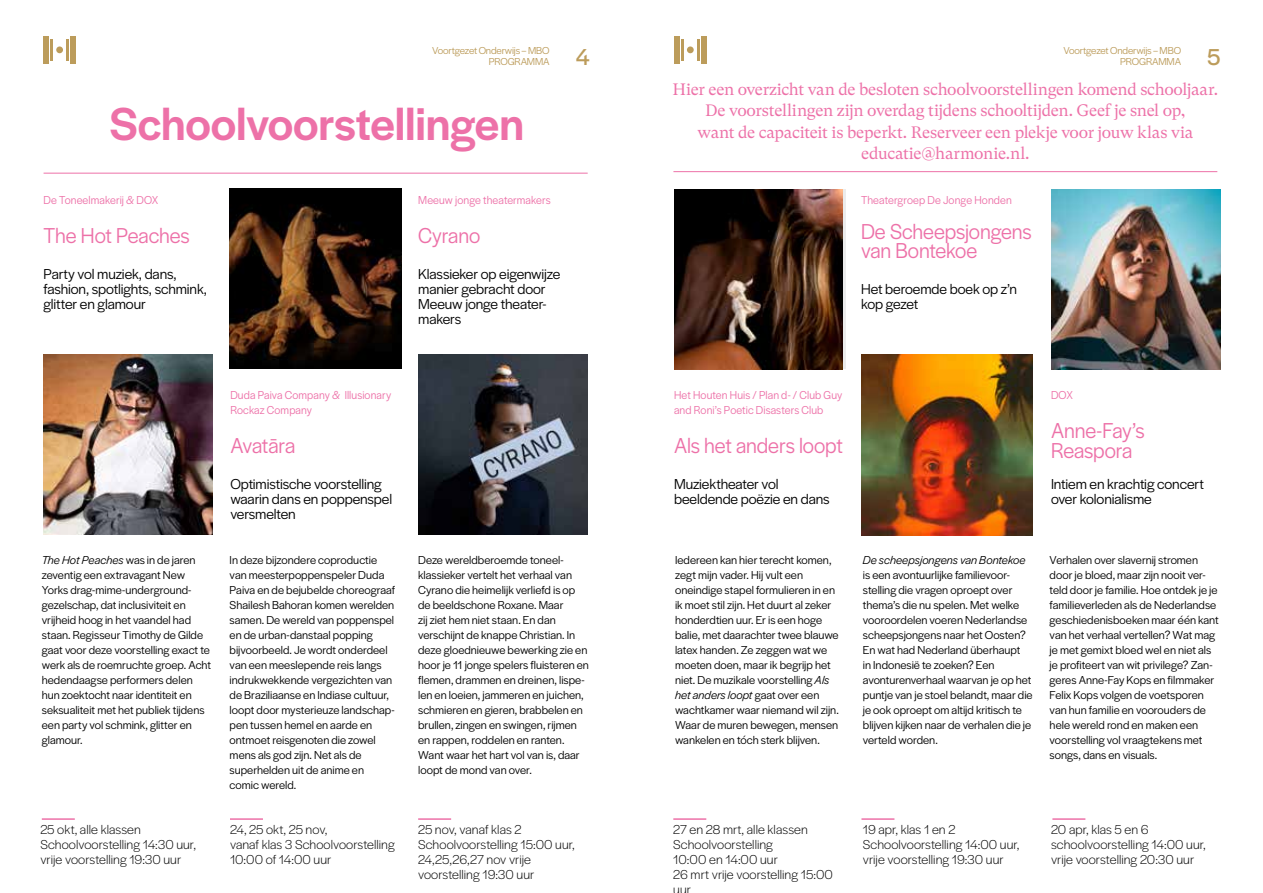
<style>
.page{position:relative;width:1263px;height:893px;background:#fff}
.page>*{position:absolute;margin:0;border:0;box-sizing:border-box;transform-origin:0 0}
.t1{font:500 48px "Halyard Display";letter-spacing:-.005em;color:#ed71a8}
.t2{font:24px "Halyard Display";color:#bc9c5b}
.t3{font:22.5px/19.5px "Halyard Display";letter-spacing:-.005em;color:#ed71a8;scale:.95 1}
.t4{font:16.5px/21px "GT Super Text";letter-spacing:-.02em;color:#ed71a8;text-align:center}
.t5{font:15px/15px "Halyard Display";letter-spacing:-.005em;color:#000}
.t6{font:300 13.5px/15px "Halyard Display";letter-spacing:.005em;color:#000}
.t7{font:12px/15px "Halyard Display";color:#000}
.t8{font:12px/15px "Halyard Display";letter-spacing:.01em;color:#ed71a8;scale:.95 1}
.t9{font:italic 12px "Halyard Display";color:#000}
.t10{font:10.5px/10.5px "Halyard Display";letter-spacing:-.015em;color:#bc9c5b;text-align:right}
.s1{font-style:italic}
</style>
<div class="page">
<div style="left:43px;top:36px;width:6px;height:27px;background:#bc9c5b"></div>
<div style="left:70px;top:36px;width:6px;height:27px;background:#bc9c5b"></div>
<hr style="left:50px;top:39px;width:3px;height:22px;background:#bc9c5b">
<hr style="left:66px;top:39px;width:3px;height:22px;background:#bc9c5b">
<div style="left:56px;top:46px;width:7px;height:7px;background:#bc9c5b;border-radius:50%"></div>
<div style="left:674px;top:36px;width:5px;height:27px;background:#bc9c5b"></div>
<div style="left:701px;top:36px;width:6px;height:27px;background:#bc9c5b"></div>
<hr style="left:681px;top:39px;width:3px;height:22px;background:#bc9c5b">
<hr style="left:697px;top:39px;width:3px;height:22px;background:#bc9c5b">
<div style="left:687px;top:46px;width:7px;height:7px;background:#bc9c5b;border-radius:50%"></div>
<img style="left:44px;top:354px;width:169px;height:180px">
<img style="left:229px;top:189px;width:172px;height:179px">
<svg style="left:842px;top:189px;width:4px;height:180px"></svg>
<img style="left:674px;top:189px;width:168px;height:180px">
<img style="left:1051px;top:189px;width:169px;height:180px">
<img style="left:419px;top:354px;width:169px;height:180px">
<img style="left:861px;top:354px;width:171px;height:182px">
<hr style="left:42px;top:818px;width:33px;height:2px;background:#ed71a8">
<hr style="left:230px;top:818px;width:33px;height:2px;background:#ed71a8">
<hr style="left:418px;top:818px;width:33px;height:2px;background:#ed71a8">
<hr style="left:673px;top:818px;width:33px;height:2px;background:#ed71a8">
<hr style="left:861px;top:818px;width:33px;height:2px;background:#ed71a8">
<hr style="left:1052px;top:818px;width:33px;height:2px;background:#ed71a8">
<hr style="left:44px;top:173px;width:544px;height:1px;background:#ed71a8">
<hr style="left:673px;top:171px;width:544px;height:1px;background:#ed71a8">
<p class="t10" style="left:432px;top:45px;width:119px">Voortgezet Onderwijs – MBO<br>PROGRAMMA</p>
<p class="t10" style="left:1063px;top:45px;width:119px">Voortgezet Onderwijs – MBO</p>
<h2 class="t2" style="left:576px;top:40px;width:16px">4</h2>
<p class="t10" style="left:1120px;top:55px;width:62px">PROGRAMMA</p>
<h2 class="t2" style="left:1207px;top:40px;width:15px">5</h2>
<p class="t4" style="left:672px;top:79px;width:547px">Hier een overzicht van de besloten schoolvoorstellingen komend schooljaar.<br>De voorstellingen zijn overdag tijdens schooltijden. Geef je snel op,<br>want de capaciteit is beperkt. Reserveer een plekje voor jouw klas via educatie@harmonie.nl.</p>
<h1 class="t1" style="left:110px;top:90px;width:416px">Schoolvoorstellingen</h1>
<p class="t8" style="left:44px;top:192px;width:122px">De Toneelmakerij &amp; DOX</p>
<h3 class="t3" style="left:44px;top:224px;width:155px">The Hot Peaches</h3>
<p class="t5" style="left:44px;top:266px;width:165px">Party vol muziek, dans, fashion, spotlights, schmink, glitter en glamour</p>
<p class="t8" style="left:230px;top:387px;width:171px">Duda Paiva Company &amp; Illusionary<br>Rockaz Company</p>
<h3 class="t3" style="left:230px;top:434px;width:70px">Avatāra</h3>
<p class="t5" style="left:230px;top:476px;width:163px">Optimistische voorstelling waarin dans en poppenspel versmelten</p>
<p class="t8" style="left:418px;top:192px;width:141px">Meeuw jonge theatermakers</p>
<h3 class="t3" style="left:418px;top:224px;width:67px">Cyrano</h3>
<p class="t5" style="left:418px;top:266px;width:144px">Klassieker op eigenwijze manier gebracht door<br>Meeuw jonge theater&shy;makers</p>
<p class="t8" style="left:861px;top:192px;width:160px">Theatergroep De Jonge Honden</p>
<h3 class="t3" style="left:861px;top:220px;width:181px">De Scheepsjongens van Bontekoe</h3>
<p class="t5" style="left:861px;top:281px;width:158px">Het beroemde boek op z’n kop gezet</p>
<p class="t8" style="left:674px;top:387px;width:179px">Het Houten Huis / Plan d- / Club Guy and Roni’s Poetic Disasters Club</p>
<h3 class="t3" style="left:674px;top:434px;width:179px">Als het anders loopt</h3>
<p class="t5" style="left:674px;top:476px;width:157px">Muziektheater vol beeldende poëzie en dans</p>
<p class="t8" style="left:1051px;top:387px;width:25px">DOX</p>
<h3 class="t3" style="left:1051px;top:419px;width:100px">Anne-Fay’s<br>Reaspora</h3>
<p class="t5" style="left:1051px;top:476px;width:154px">Intiem en krachtig concert over kolonialisme</p>
<p class="t7" style="left:42px;top:552px;width:171px"><span class="s1">The Hot Peaches</span> was in de jaren zeventig een extravagant New<br>Yorks drag-mime-underground&shy;gezelschap, dat inclusiviteit en vrijheid hoog in het vaandel had staan. Regisseur Timothy de Gilde gaat voor deze voorstelling exact te werk als de roemruchte groep. Acht hedendaagse performers delen hun zoektocht naar identiteit en seksualiteit met het publiek tijdens een party vol schmink, glitter en glamour.</p>
<p class="t7" style="left:230px;top:552px;width:167px">In deze bijzondere coproductie van meesterpoppenspeler Duda<br>Paiva en de bejubelde choreograaf<br>Shailesh Bahoran komen werelden samen. De wereld van poppenspel en de urban-danstaal popping bijvoorbeeld. Je wordt onderdeel van een meeslepende reis langs indrukwekkende vergezichten van de Braziliaanse en Indiase cultuur, loopt door mysterieuze landschap&shy;pen tussen hemel en aarde en ontmoet reisgenoten die zowel mens als god zijn. Net als de superhelden uit de anime en comic wereld.</p>
<p class="t7" style="left:675px;top:552px;width:165px">Iedereen kan hier terecht komen, zegt mijn vader. Hij vult een oneindige stapel formulieren in en ik moet stil zijn. Het duurt al zeker honderdtien uur. Er is een hoge balie, met daarachter twee blauwe latex handen. Ze zeggen wat we moeten doen, maar ik begrijp het niet. De muzikale voorstelling <span class="s1">Als het anders loopt</span> gaat over een wachtkamer waar niemand wil zijn.<br>Waar de muren bewegen, mensen wankelen en tóch sterk blijven.</p>
<p class="t7" style="left:1050px;top:552px;width:171px">Verhalen over slavernij stromen door je bloed, maar zijn nooit ver&shy;teld door je familie. Hoe ontdek je je familieverleden als de Nederlandse geschiedenisboeken maar één kant van het verhaal vertellen? Wat mag je met gemixt bloed wel en niet als je profiteert van wit privilege? Zan&shy;geres Anne-Fay Kops en filmmaker Felix Kops volgen de voetsporen van hun familie en voorouders de hele wereld rond en maken een voorstelling vol vraagtekens met songs, dans en visuals.</p>
<p class="t7" style="left:418px;top:552px;width:172px">Deze wereldberoemde toneel&shy;klassieker vertelt het verhaal van<br>Cyrano die heimelijk verliefd is op de beeldschone Roxane. Maar<br>zij ziet hem niet staan. En dan verschijnt de knappe Christian. In deze gloednieuwe bewerking zie en hoor je 11 jonge spelers fluisteren en flemen, drammen en dreinen, lispe&shy;len en loeien, jammeren en juichen, schmieren en gieren, brabbelen en brullen, zingen en swingen, rijmen en rappen, roddelen en ranten.<br>Want waar het hart vol van is, daar loopt de mond van over.</p>
<p class="t9" style="left:863px;top:552px;width:164px">De scheepsjongens van Bontekoe</p>
<p class="t7" style="left:863px;top:567px;width:171px">is een avontuurlijke familievoor&shy;stelling die vragen oproept over thema’s die nu spelen. Met welke vooroordelen voeren Nederlandse scheepsjongens naar het Oosten?<br>En wat had Nederland überhaupt<br>in Indonesië te zoeken? Een avonturenverhaal waarvan je op het puntje van je stoel belandt, maar die je ook oproept om altijd kritisch te blijven kijken naar de verhalen die je verteld worden.</p>
<p class="t6" style="left:230px;top:821px;width:166px">24, 25 okt, 25 nov,<br>vanaf klas 3 Schoolvoorstelling<br>10:00 of 14:00 uur</p>
<p class="t6" style="left:40px;top:821px;width:157px">25 okt, alle klassen<br>Schoolvoorstelling 14:30 uur, vrije voorstelling 19:30 uur</p>
<p class="t6" style="left:863px;top:821px;width:158px">19 apr, klas 1 en 2<br>Schoolvoorstelling 14:00 uur, vrije voorstelling 19:30 uur</p>
<p class="t6" style="left:1051px;top:821px;width:156px">20 apr, klas 5 en 6 schoolvoorstelling 14:00 uur, vrije voorstelling 20:30 uur</p>
<p class="t6" style="left:418px;top:821px;width:158px">25 nov, vanaf klas 2<br>Schoolvoorstelling 15:00 uur,<br>24,25,26,27 nov vrije voorstelling 19:30 uur</p>
<p class="t6" style="left:673px;top:821px;width:161px">27 en 28 mrt, alle klassen<br>Schoolvoorstelling<br>10:00 en 14:00 uur<br>26 mrt vrije voorstelling 15:00 uur</p>
</div>
